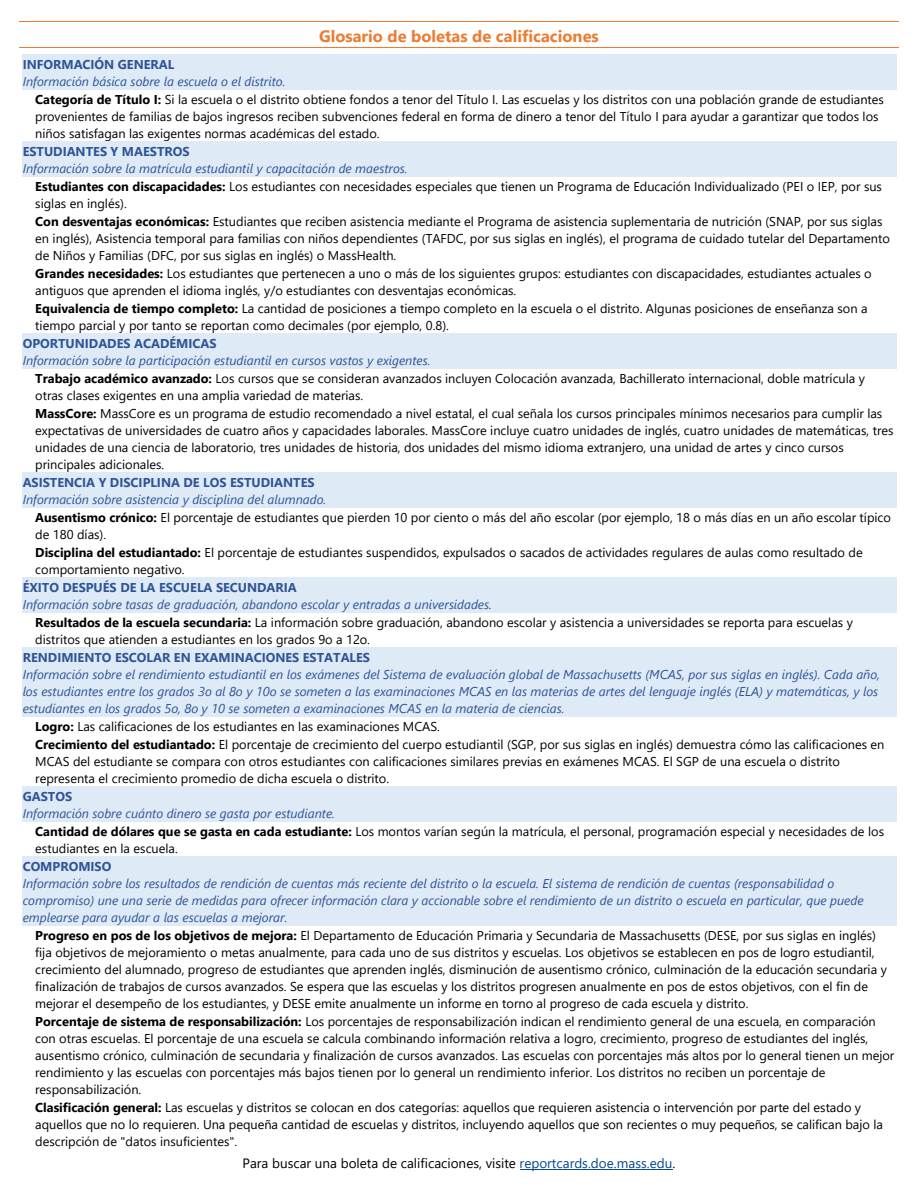
<style>
.page{position:relative;width:918px;height:1188px;background:#fff}
.page>*{position:absolute;margin:0;border:0;box-sizing:border-box;transform-origin:0 0}
.t1{font:700 16.5px "Segoe UI";color:#ed7c31}
.t2{font:13.5px "Segoe UI";color:#000}
.t3{font:12.75px/17.1px "Segoe UI";color:#000}
.t4{font:italic 12.75px/17px "Segoe UI";color:#2f5496}
.t5{font:700 12.75px "Segoe UI";color:#2f5496}
.s1{font-weight:700;font-style:normal}
.s2{font-weight:700}
.s3{color:#034990}
</style>
<div class="page">
<div style="left:23px;top:666px;width:872px;height:17px;background:#deeaf6"></div>
<div style="left:23px;top:683px;width:872px;height:16px;background:#deeaf6"></div>
<div style="left:23px;top:892px;width:872px;height:17px;background:#deeaf6"></div>
<div style="left:23px;top:909px;width:872px;height:17px;background:#deeaf6"></div>
<div style="left:23px;top:699px;width:872px;height:17px;background:#deeaf6"></div>
<hr style="left:19px;top:47px;width:880px;height:1px;background:#ed7c31">
<hr style="left:19px;top:22px;width:880px;height:1px;background:#ed7c31">
<hr style="left:520px;top:1170px;width:152px;height:1px;background:#034990">
<div style="left:23px;top:55px;width:872px;height:17px;background:#deeaf6"></div>
<div style="left:23px;top:72px;width:872px;height:17px;background:#deeaf6"></div>
<hr style="left:22px;top:54px;width:874px;height:1px;background:#deeaf6">
<div style="left:23px;top:142px;width:872px;height:17px;background:#deeaf6"></div>
<div style="left:23px;top:159px;width:872px;height:17px;background:#deeaf6"></div>
<hr style="left:22px;top:141px;width:874px;height:1px;background:#deeaf6">
<div style="left:23px;top:334px;width:872px;height:17px;background:#deeaf6"></div>
<div style="left:23px;top:351px;width:872px;height:17px;background:#deeaf6"></div>
<hr style="left:22px;top:333px;width:874px;height:1px;background:#deeaf6">
<div style="left:23px;top:473px;width:872px;height:17px;background:#deeaf6"></div>
<div style="left:23px;top:490px;width:872px;height:17px;background:#deeaf6"></div>
<hr style="left:22px;top:472px;width:874px;height:1px;background:#deeaf6">
<div style="left:23px;top:579px;width:872px;height:17px;background:#deeaf6"></div>
<div style="left:23px;top:596px;width:872px;height:16px;background:#deeaf6"></div>
<hr style="left:22px;top:577px;width:874px;height:2px;background:#deeaf6">
<div style="left:23px;top:649px;width:872px;height:17px;background:#deeaf6"></div>
<hr style="left:22px;top:648px;width:874px;height:1px;background:#deeaf6">
<div style="left:23px;top:788px;width:872px;height:17px;background:#deeaf6"></div>
<div style="left:23px;top:805px;width:872px;height:17px;background:#deeaf6"></div>
<hr style="left:22px;top:787px;width:874px;height:1px;background:#deeaf6">
<div style="left:23px;top:858px;width:872px;height:17px;background:#deeaf6"></div>
<div style="left:23px;top:875px;width:872px;height:17px;background:#deeaf6"></div>
<hr style="left:22px;top:857px;width:874px;height:1px;background:#deeaf6">
<h1 class="t1" style="left:319px;top:24px;width:281px">Glosario de boletas de calificaciones</h1>
<p class="t4" style="left:23px;top:55px;width:264px"><span class="s1">INFORMACIÓN GENERAL<br></span>Información básica sobre la escuela o el distrito.</p>
<p class="t3" style="left:35px;top:90px;width:850px"><span class="s2">Categoría de Título I:</span> Si la escuela o el distrito obtiene fondos a tenor del Título I. Las escuelas y los distritos con una población grande de estudiantes provenientes de familias de bajos ingresos reciben subvenciones federal en forma de dinero a tenor del Título I para ayudar a garantizar que todos los niños satisfagan las exigentes normas académicas del estado.</p>
<p class="t4" style="left:23px;top:142px;width:387px"><span class="s1">ESTUDIANTES Y MAESTROS<br></span>Información sobre la matrícula estudiantil y capacitación de maestros.</p>
<p class="t3" style="left:35px;top:177px;width:856px"><span class="s2">Estudiantes con discapacidades:</span> Los estudiantes con necesidades especiales que tienen un Programa de Educación Individualizado (PEI o IEP, por sus siglas en inglés).<br><span class="s2">Con desventajas económicas:</span> Estudiantes que reciben asistencia mediante el Programa de asistencia suplementaria de nutrición (SNAP, por sus siglas en inglés), Asistencia temporal para familias con niños dependientes (TAFDC, por sus siglas en inglés), el programa de cuidado tutelar del Departamento de Niños y Familias (DFC, por sus siglas en inglés) o MassHealth.<br><span class="s2">Grandes necesidades:</span> Los estudiantes que pertenecen a uno o más de los siguientes grupos: estudiantes con discapacidades, estudiantes actuales o antiguos que aprenden el idioma inglés, y/o estudiantes con desventajas económicas.<br><span class="s2">Equivalencia de tiempo completo:</span> La cantidad de posiciones a tiempo completo en la escuela o el distrito. Algunas posiciones de enseñanza son a tiempo parcial y por tanto se reportan como decimales (por ejemplo, 0.8).</p>
<p class="t4" style="left:23px;top:334px;width:409px"><span class="s1">OPORTUNIDADES ACADÉMICAS<br></span>Información sobre la participación estudiantil en cursos vastos y exigentes.</p>
<p class="t3" style="left:35px;top:369px;width:860px"><span class="s2">Trabajo académico avanzado:</span> Los cursos que se consideran avanzados incluyen Colocación avanzada, Bachillerato internacional, doble matrícula y otras clases exigentes en una amplia variedad de materias.<br><span class="s2">MassCore:</span> MassCore es un programa de estudio recomendado a nivel estatal, el cual señala los cursos principales mínimos necesarios para cumplir las expectativas de universidades de cuatro años y capacidades laborales. MassCore incluye cuatro unidades de inglés, cuatro unidades de matemáticas, tres unidades de una ciencia de laboratorio, tres unidades de historia, dos unidades del mismo idioma extranjero, una unidad de artes y cinco cursos principales adicionales.</p>
<p class="t4" style="left:23px;top:473px;width:305px"><span class="s1">ASISTENCIA Y DISCIPLINA DE LOS ESTUDIANTES<br></span>Información sobre asistencia y disciplina del alumnado.</p>
<p class="t3" style="left:35px;top:508px;width:857px"><span class="s2">Ausentismo crónico:</span> El porcentaje de estudiantes que pierden 10 por ciento o más del año escolar (por ejemplo, 18 o más días en un año escolar típico de 180 días).<br><span class="s2">Disciplina del estudiantado:</span> El porcentaje de estudiantes suspendidos, expulsados o sacados de actividades regulares de aulas como resultado de comportamiento negativo.</p>
<p class="t4" style="left:23px;top:578px;width:471px"><span class="s1">ÉXITO DESPUÉS DE LA ESCUELA SECUNDARIA<br></span>Información sobre tasas de graduación, abandono escolar y entradas a universidades.</p>
<p class="t3" style="left:35px;top:613px;width:819px"><span class="s2">Resultados de la escuela secundaria:</span> La información sobre graduación, abandono escolar y asistencia a universidades se reporta para escuelas y</p>
<p class="t5" style="left:23px;top:649px;width:349px">RENDIMIENTO ESCOLAR EN EXAMINACIONES ESTATALES</p>
<p class="t3" style="left:35px;top:630px;width:336px">distritos que atienden a estudiantes en los grados 9o a 12o.</p>
<p class="t4" style="left:23px;top:665px;width:859px">Información sobre el rendimiento estudiantil en los exámenes del Sistema de evaluación global de Massachusetts (MCAS, por sus siglas en inglés). Cada año, los estudiantes entre los grados 3o al 8o y 10o se someten a las examinaciones MCAS en las materias de artes del lenguaje inglés (ELA) y matemáticas, y los estudiantes en los grados 5o, 8o y 10 se someten a examinaciones MCAS en la materia de ciencias.</p>
<p class="t3" style="left:35px;top:717px;width:851px"><span class="s2">Logro:</span> Las calificaciones de los estudiantes en las examinaciones MCAS.<br><span class="s2">Crecimiento del estudiantado:</span> El porcentaje de crecimiento del cuerpo estudiantil (SGP, por sus siglas en inglés) demuestra cómo las calificaciones en MCAS del estudiante se compara con otros estudiantes con calificaciones similares previas en exámenes MCAS. El SGP de una escuela o distrito representa el crecimiento promedio de dicha escuela o distrito.</p>
<p class="t4" style="left:23px;top:788px;width:314px"><span class="s1">GASTOS<br></span>Información sobre cuánto dinero se gasta por estudiante.</p>
<p class="t3" style="left:35px;top:823px;width:850px"><span class="s2">Cantidad de dólares que se gasta en cada estudiante:</span> Los montos varían según la matrícula, el personal, programación especial y necesidades de los estudiantes en la escuela.</p>
<p class="t4" style="left:23px;top:858px;width:813px"><span class="s1">COMPROMISO<br></span>Información sobre los resultados de rendición de cuentas más reciente del distrito o la escuela. El sistema de rendición de cuentas (responsabilidad o</p>
<p class="t4" style="left:23px;top:892px;width:842px">compromiso) une una serie de medidas para ofrecer información clara y accionable sobre el rendimiento de un distrito o escuela en particular, que puede emplearse para ayudar a las escuelas a mejorar.</p>
<p class="t3" style="left:35px;top:927px;width:861px"><span class="s2">Progreso en pos de los objetivos de mejora:</span> El Departamento de Educación Primaria y Secundaria de Massachusetts (DESE, por sus siglas en inglés) fija objetivos de mejoramiento o metas anualmente, para cada uno de sus distritos y escuelas. Los objetivos se establecen en pos de logro estudiantil, crecimiento del alumnado, progreso de estudiantes que aprenden inglés, disminución de ausentismo crónico, culminación de la educación secundaria y finalización de trabajos de cursos avanzados. Se espera que las escuelas y los distritos progresen anualmente en pos de estos objetivos, con el fin de mejorar el desempeño de los estudiantes, y DESE emite anualmente un informe en torno al progreso de cada escuela y distrito.<br><span class="s2">Porcentaje de sistema de responsabilización:</span> Los porcentajes de responsabilización indican el rendimiento general de una escuela, en comparación con otras escuelas. El porcentaje de una escuela se calcula combinando información relativa a logro, crecimiento, progreso de estudiantes del inglés, ausentismo crónico, culminación de secundaria y finalización de cursos avanzados. Las escuelas con porcentajes más altos por lo general tienen un mejor rendimiento y las escuelas con porcentajes más bajos tienen por lo general un rendimiento inferior. Los distritos no reciben un porcentaje de responsabilización.<br><span class="s2">Clasificación general:</span> Las escuelas y distritos se colocan en dos categorías: aquellos que requieren asistencia o intervención por parte del estado y aquellos que no lo requieren. Una pequeña cantidad de escuelas y distritos, incluyendo aquellos que son recientes o muy pequeños, se califican bajo la descripción de "datos insuficientes".</p>
<p class="t2" style="left:243px;top:1154px;width:434px">Para buscar una boleta de calificaciones, visite <span class="s3">reportcards.doe.mass.edu</span>.</p>
</div>
